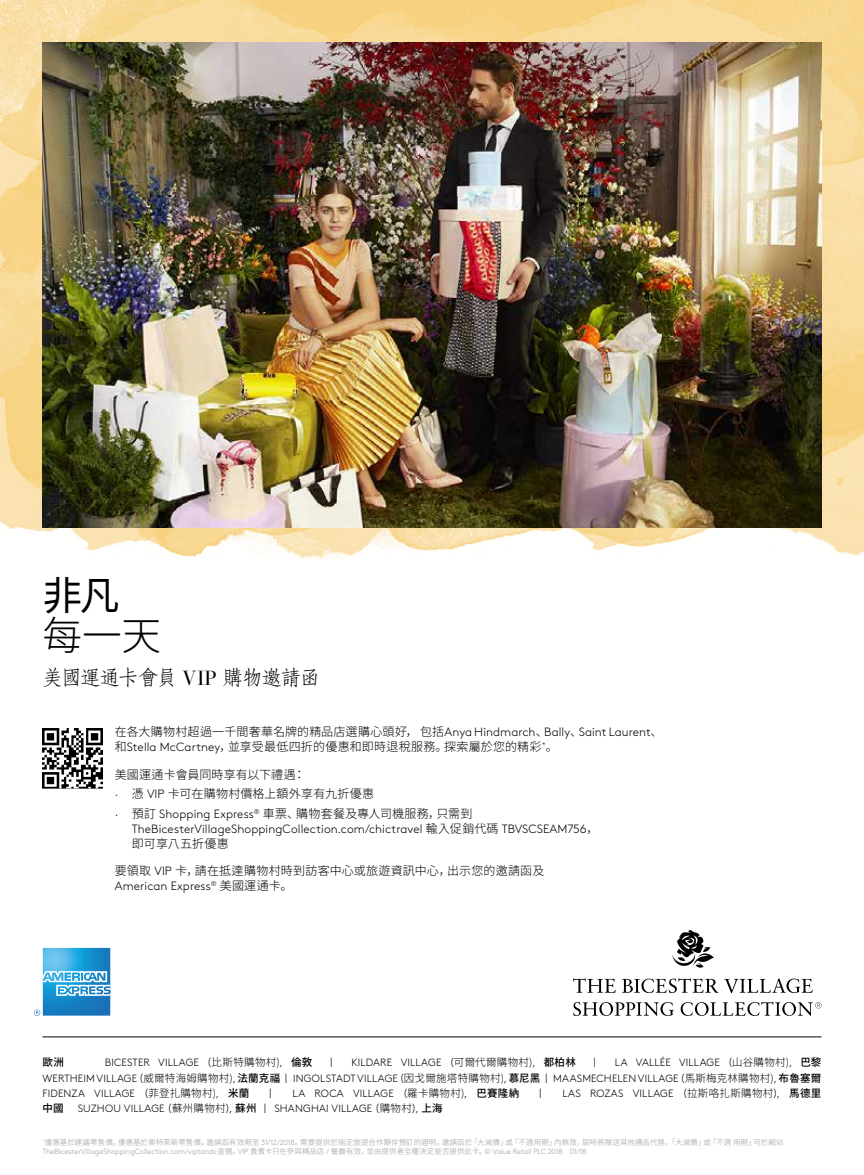
<style>
.page{position:relative;width:864px;height:1175px;background:#fff}
.page>*{position:absolute;margin:0;border:0;box-sizing:border-box;transform-origin:0 0}
.t1{font:300 39.75px "Noto Sans CJ Kkr";color:#000}
.t2{font:39.75px "Noto Sans CJ Kkr";color:#000}
.t3{font:20.25px "Adobe Fangsong Std";letter-spacing:-.055em;color:#000}
.t4{font:300 12px/19.2px "Noto Sans CJ Kkr";letter-spacing:.015em;color:#000}
.t5{font:300 12px "Brown Std";letter-spacing:.01em;color:#000}
.t6{font:300 10.5px/15.5px "Brown Std";letter-spacing:.015em;color:#000;text-align:justify}
.t7{font:500 10.5px "Noto Sans CJ Kkr";color:#000}
.t8{font:300 7.5px "Brown Std";letter-spacing:-.005em;color:#9d9d9c}
.t9{font:300 7.5px "Noto Sans CJ Kkr";letter-spacing:.01em;color:#9d9d9c}
.s1{font-family:"Bauer Bodoni Std"}
.s2{font-family:"Brown Std"}
.s3{font-family:"Noto Sans CJ Kkr"}
.s4{font-family:"Noto Sans CJ Kkr";font-weight:500}
</style>
<div class="page">
<img style="left:0;top:0;width:864px;height:560px">
<img style="left:43px;top:43px;width:778px;height:485px">
<hr style="left:43px;top:1036px;width:778px;height:1px;background:#000">
<svg style="left:573px;top:930px;width:248px;height:86px"></svg>
<img style="left:43px;top:728px;width:59px;height:60px">
<svg style="left:34px;top:948px;width:77px;height:68px"></svg>
<h1 class="t2" style="left:43px;top:573px;width:79px">非凡</h1>
<h1 class="t1" style="left:43px;top:613px;width:120px">每一天</h1>
<h2 class="t3" style="left:43px;top:665px;width:279px">美國運通卡會員 <span class="s1">VIP</span> 購物邀請函</h2>
<p class="t4" style="left:115px;top:724px;width:549px;line-height:15px">在各大購物村超過一千間奢華名牌的精品店選購心頭好，包括<span class="s2">Anya Hindmarch</span>、<span class="s2">Bally</span>、<span class="s2">Saint Laurent</span>、和<span class="s2">Stella McCartney</span>，並享受最低四折的優惠和即時退稅服務。探索屬於您的精彩<sup>*</sup>。</p>
<p class="t4" style="left:115px;top:765px;width:359px">美國運通卡會員同時享有以下禮遇：<br><span class="s2">∙</span> 憑 <span class="s2">VIP</span> 卡可在購物村價格上額外享有九折優惠<br><span class="s2">∙</span> 預訂 <span class="s2">Shopping Express</span><sup>®</sup> 車票、購物套餐及專人司機服務，只需到</p>
<p class="t5" style="left:132px;top:821px;width:468px">TheBicesterVillageShoppingCollection.com/chictravel <span class="s3">輸入促銷代碼</span> TBVSCSEAM756<span class="s3">，</span></p>
<p class="t4" style="left:132px;top:834px;width:99px">即可享八五折優惠</p>
<p class="t4" style="left:115px;top:861px;width:431px">要領取 <span class="s2">VIP</span> 卡，請在抵達購物村時到訪客中心或旅遊資訊中心，出示您的邀請函及</p>
<p class="t5" style="left:115px;top:879px;width:179px">American Express<sup>®</sup> <span class="s3">美國運通卡。</span></p>
<p class="t6" style="left:43px;top:1055px;width:780px;text-indent:572px">LA VALLÉE VILLAGE (<span class="s3">山谷購物村)</span>, <span class="s4">巴黎</span>WERTHEIM VILLAGE (<span class="s3">威爾特海姆購物村)</span>, <span class="s4">法蘭克福</span> | INGOLSTADT VILLAGE (<span class="s3">因戈爾施塔特購物村)</span>, <span class="s4">慕尼黑</span> | MAASMECHELEN VILLAGE (<span class="s3">馬斯梅克林購物村)</span>, <span class="s4">布魯塞爾</span>FIDENZA VILLAGE (<span class="s3">菲登扎購物村)</span>, <span class="s4">米蘭</span></p>
<p class="t7" style="left:43px;top:1056px;width:23px">歐洲</p>
<p class="t6" style="left:105px;top:1055px;width:209px">BICESTER VILLAGE (<span class="s3">比斯特購物村)</span>, <span class="s4">倫敦</span></p>
<p class="t6" style="left:330px;top:1055px;width:3px">|</p>
<p class="t6" style="left:351px;top:1055px;width:226px">KILDARE VILLAGE (<span class="s3">可爾代爾購物村)</span>, <span class="s4">都柏林</span></p>
<p class="t6" style="left:594px;top:1055px;width:3px">|</p>
<p class="t6" style="left:270px;top:1085px;width:3px">|</p>
<p class="t6" style="left:293px;top:1085px;width:228px">LA ROCA VILLAGE (<span class="s3">羅卡購物村)</span>, <span class="s4">巴賽隆納</span></p>
<p class="t6" style="left:540px;top:1085px;width:3px">|</p>
<p class="t6" style="left:563px;top:1085px;width:260px">LAS ROZAS VILLAGE (<span class="s3">拉斯咯扎斯購物村</span>), <span class="s4">馬德里</span></p>
<p class="t7" style="left:42px;top:1102px;width:23px">中國</p>
<p class="t6" style="left:78px;top:1101px;width:366px">SUZHOU VILLAGE (<span class="s3">蘇州購物村</span>), <span class="s4">蘇州</span> | SHANGHAI VILLAGE (<span class="s3">購物村</span>), <span class="s4">上海</span></p>
<p class="t9" style="left:43px;top:1137px;width:743px"><sup>*</sup>優惠基於建議零售價。優惠基於奧特萊斯零售價。邀請函有效期至 <span class="s2">31/12/2018</span>。需要提供於指定旅遊合作夥伴預訂的證明。邀請函於「大減價」或「不適用期」內無效，屆時將贈送其他禮品代替。「大減價」或「不適用期」可於網站</p>
<p class="t8" style="left:43px;top:1146px;width:546px">TheBicesterVillageShoppingCollection.com/viptandc<span class="s3">查閱。</span>VIP <span class="s3">貴賓卡只在參與精品店</span> / <span class="s3">餐廳有效，並由提供者全權決定是否提供此卡。</span>© Value Retail PLC 2018 01/18</p>
</div>
